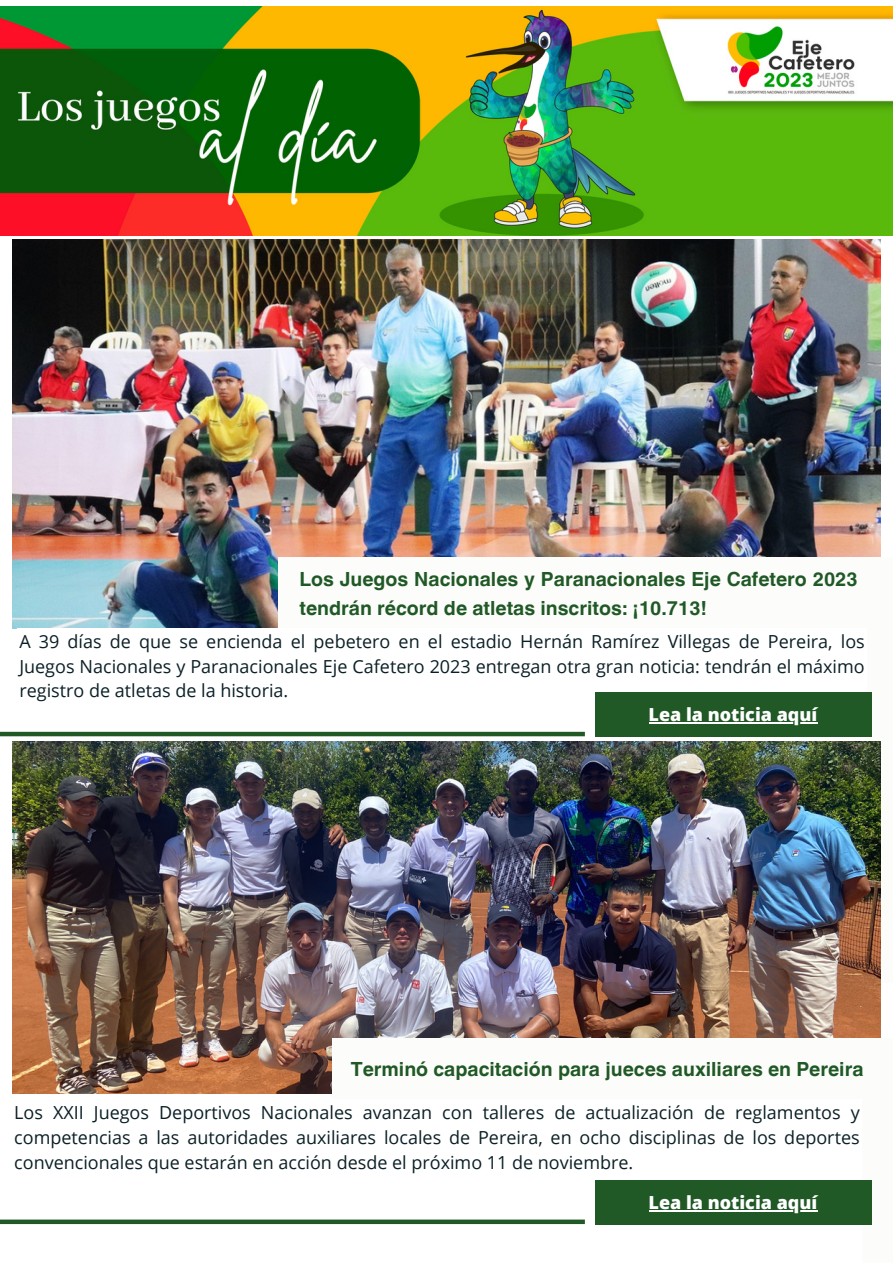
<style>
.page{position:relative;width:893px;height:1264px;background:#fff}
.page>*{position:absolute;margin:0;border:0;box-sizing:border-box;transform-origin:0 0}
.t1{font:700 19.5px/29.2px "Helvetica World";color:#205926}
.t2{font:18px/24.8px "Open Sans";color:#0b2026;text-align:justify}
.t3{font:800 18px "Open Sans";color:#fff}
</style>
<div class="page">
<img style="left:12px;top:239px;width:868px;height:389px">
<div style="left:278px;top:556px;width:614px;height:426px;background:#fcfcfb"></div>
<div style="left:17px;top:628px;width:850px;height:260px;background:#fff"></div>
<div style="left:0;top:731px;width:585px;height:5px;background:#205926"></div>
<div style="left:594px;top:692px;width:277px;height:44px;background:#205926"></div>
<hr style="left:648px;top:722px;width:169px;height:1px;background:#fff">
<img style="left:0;top:6px;width:892px;height:229px">
<img style="left:12px;top:742px;width:868px;height:351px">
<div style="left:332px;top:1037px;width:560px;height:225px;background:#fcfcfb"></div>
<div style="left:12px;top:1099px;width:849px;height:163px;background:#fff"></div>
<div style="left:594px;top:1179px;width:277px;height:44px;background:#205926"></div>
<hr style="left:648px;top:1210px;width:169px;height:1px;background:#fff">
<svg style="left:0;top:1219px;width:585px;height:4px;background:#3f7044"></svg>
<p class="t1" style="left:299px;top:562px;width:559px">Los Juegos Nacionales y Paranacionales Eje Cafetero 2023 tendrán récord de atletas inscritos: ¡10.713!</p>
<p class="t2" style="left:19px;top:628px;width:846px">A 39 días de que se encienda el pebetero en el estadio Hernán Ramírez Villegas de Pereira, los Juegos Nacionales y Paranacionales Eje Cafetero 2023 entregan otra gran noticia: tendrán el máximo registro de atletas de la historia.</p>
<p class="t3" style="left:648px;top:702px;width:170px">Lea la noticia aquí</p>
<p class="t1" style="left:351px;top:1052px;width:514px">Terminó capacitación para jueces auxiliares en Pereira</p>
<p class="t2" style="left:14px;top:1099px;width:846px">Los XXII Juegos Deportivos Nacionales avanzan con talleres de actualización de reglamentos y competencias a las autoridades auxiliares locales de Pereira, en ocho disciplinas de los deportes convencionales que estarán en acción desde el próximo 11 de noviembre.</p>
<p class="t3" style="left:648px;top:1189px;width:170px">Lea la noticia aquí</p>
</div>
